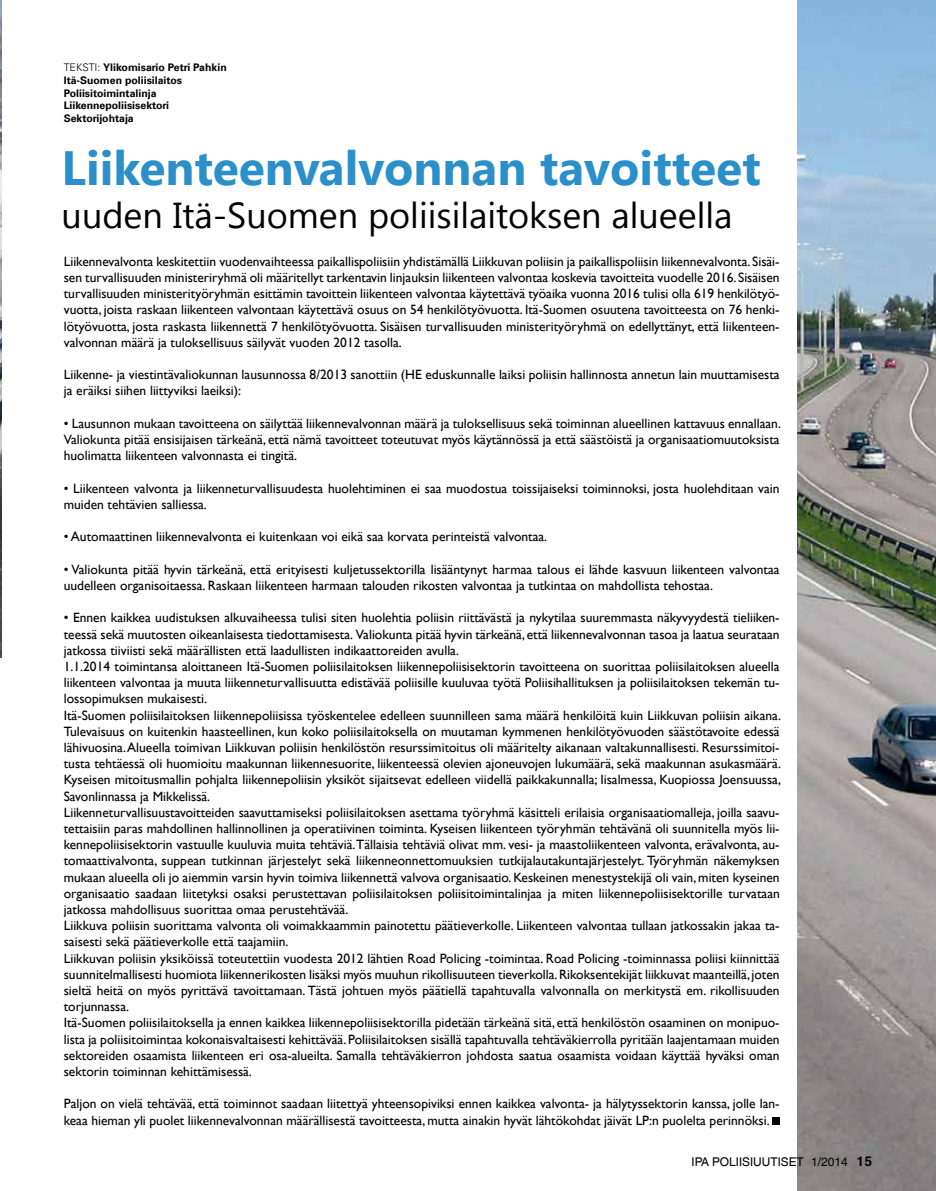
<style>
.page{position:relative;width:936px;height:1191px;background:#fff}
.page>*{position:absolute;margin:0;border:0;box-sizing:border-box;transform-origin:0 0}
.t1{font:700 48px "Khmer UI";color:#2b90ca}
.t2{font:36px "Khmer UI";color:#000}
.t3{font:13.5px/16.2px "Gill Sans";color:#000}
.t4{font:12px "Helvetica World";color:#000}
.t5{font:700 10.5px/12.6px "Univers LT";color:#000}
.s1{font-weight:300}
.s2{font-weight:700;font-size:13.5px}
</style>
<div class="page">
<div style="left:771px;top:1117px;width:8px;height:7px;background:#000"></div>
<img style="left:797px;top:0;width:138px;height:1191px">
<img style="left:0;top:0;width:1px;height:658px">
<p class="t5" style="left:64px;top:61px;width:164px"><span class="s1">TEKSTI:</span> Ylikomisario Petri Pahkin<br>Itä-Suomen poliisilaitos<br>Poliisitoimintalinja<br>Liikennepoliisisektori<br>Sektorijohtaja</p>
<h1 class="t1" style="left:62px;top:140px;width:700px">Liikenteenvalvonnan tavoitteet</h1>
<h2 class="t2" style="left:62px;top:194px;width:672px">uuden Itä-Suomen poliisilaitoksen alueella</h2>
<p class="t3" style="left:64px;top:253px;width:717px;text-align:justify">Liikennevalvonta keskitettiin vuodenvaihteessa paikallispoliisiin yhdistämällä Liikkuvan poliisin ja paikallispoliisin liikennevalvonta. Sisäi&shy;sen turvallisuuden ministeriryhmä oli määritellyt tarkentavin linjauksin liikenteen valvontaa koskevia tavoitteita vuodelle 2016. Sisäisen turvallisuuden ministerityöryhmän esittämin tavoittein liikenteen valvontaa käytettävä työaika vuonna 2016 tulisi olla 619 henkilötyö&shy;vuotta, joista raskaan liikenteen valvontaan käytettävä osuus on 54 henkilötyövuotta. Itä-Suomen osuutena tavoitteesta on 76 henki&shy;lötyövuotta, josta raskasta liikennettä 7 henkilötyövuotta. Sisäisen turvallisuuden ministerityöryhmä on edellyttänyt, että liikenteen&shy;valvonnan määrä ja tuloksellisuus säilyvät vuoden 2012 tasolla.</p>
<p class="t3" style="left:64px;top:366px;width:717px">Liikenne- ja viestintävaliokunnan lausunnossa 8/2013 sanottiin (HE eduskunnalle laiksi poliisin hallinnosta annetun lain muuttamisesta ja eräiksi siihen liittyviksi laeiksi):</p>
<p class="t3" style="left:64px;top:415px;width:718px;text-align:justify">• Lausunnon mukaan tavoitteena on säilyttää liikennevalvonnan määrä ja tuloksellisuus sekä toiminnan alueellinen kattavuus ennallaan.<br>Valiokunta pitää ensisijaisen tärkeänä, että nämä tavoitteet toteutuvat myös käytännössä ja että säästöistä ja organisaatiomuutoksista huolimatta liikenteen valvonnasta ei tingitä.</p>
<p class="t3" style="left:64px;top:480px;width:717px">• Liikenteen valvonta ja liikenneturvallisuudesta huolehtiminen ei saa muodostua toissijaiseksi toiminnoksi, josta huolehditaan vain muiden tehtävien salliessa.</p>
<p class="t3" style="left:64px;top:528px;width:485px">• Automaattinen liikennevalvonta ei kuitenkaan voi eikä saa korvata perinteistä valvontaa.</p>
<p class="t3" style="left:64px;top:561px;width:717px">• Valiokunta pitää hyvin tärkeänä, että erityisesti kuljetussektorilla lisääntynyt harmaa talous ei lähde kasvuun liikenteen valvontaa uudelleen organisoitaessa. Raskaan liikenteen harmaan talouden rikosten valvontaa ja tutkintaa on mahdollista tehostaa.</p>
<p class="t3" style="left:64px;top:609px;width:718px">• Ennen kaikkea uudistuksen alkuvaiheessa tulisi siten huolehtia poliisin riittävästä ja nykytilaa suuremmasta näkyvyydestä tieliiken&shy;teessä sekä muutosten oikeanlaisesta tiedottamisesta. Valiokunta pitää hyvin tärkeänä, että liikennevalvonnan tasoa ja laatua seurataan jatkossa tiiviisti sekä määrällisten että laadullisten indikaattoreiden avulla.<br>1.1.2014 toimintansa aloittaneen Itä-Suomen poliisilaitoksen liikennepoliisisektorin tavoitteena on suorittaa poliisilaitoksen alueella liikenteen valvontaa ja muuta liikenneturvallisuutta edistävää poliisille kuuluvaa työtä Poliisihallituksen ja poliisilaitoksen tekemän tu&shy;lossopimuksen mukaisesti.<br>Itä-Suomen poliisilaitoksen liikennepoliisissa työskentelee edelleen suunnilleen sama määrä henkilöitä kuin Liikkuvan poliisin aikana.<br>Tulevaisuus on kuitenkin haasteellinen, kun koko poliisilaitoksella on muutaman kymmenen henkilötyövuoden säästötavoite edessä lähivuosina. Alueella toimivan Liikkuvan poliisin henkilöstön resurssimitoitus oli määritelty aikanaan valtakunnallisesti. Resurssimitoi&shy;tusta tehtäessä oli huomioitu maakunnan liikennesuorite, liikenteessä olevien ajoneuvojen lukumäärä, sekä maakunnan asukasmäärä.<br>Kyseisen mitoitusmallin pohjalta liikennepoliisin yksiköt sijaitsevat edelleen viidellä paikkakunnalla; Iisalmessa, Kuopiossa Joensuussa, Savonlinnassa ja Mikkelissä.<br>Liikenneturvallisuustavoitteiden saavuttamiseksi poliisilaitoksen asettama työryhmä käsitteli erilaisia organisaatiomalleja, joilla saavu&shy;tettaisiin paras mahdollinen hallinnollinen ja operatiivinen toiminta. Kyseisen liikenteen työryhmän tehtävänä oli suunnitella myös lii&shy;kennepoliisisektorin vastuulle kuuluvia muita tehtäviä.Tällaisia tehtäviä olivat mm. vesi- ja maastoliikenteen valvonta, erävalvonta, au&shy;tomaattivalvonta, suppean tutkinnan järjestelyt sekä liikenneonnettomuuksien tutkijalautakuntajärjestelyt. Työryhmän näkemyksen mukaan alueella oli jo aiemmin varsin hyvin toimiva liikennettä valvova organisaatio. Keskeinen menestystekijä oli vain, miten kyseinen organisaatio saadaan liitetyksi osaksi perustettavan poliisilaitoksen poliisitoimintalinjaa ja miten liikennepoliisisektorille turvataan jatkossa mahdollisuus suorittaa omaa perustehtävää.<br>Liikkuva poliisin suorittama valvonta oli voimakkaammin painotettu päätieverkolle. Liikenteen valvontaa tullaan jatkossakin jakaa ta&shy;saisesti sekä päätieverkolle että taajamiin.<br>Liikkuvan poliisin yksiköissä toteutettiin vuodesta 2012 lähtien Road Policing -toimintaa. Road Policing -toiminnassa poliisi kiinnittää suunnitelmallisesti huomiota liikennerikosten lisäksi myös muuhun rikollisuuteen tieverkolla. Rikoksentekijät liikkuvat maanteillä, joten sieltä heitä on myös pyrittävä tavoittamaan. Tästä johtuen myös päätiellä tapahtuvalla valvonnalla on merkitystä em. rikollisuuden torjunnassa.<br>Itä-Suomen poliisilaitoksella ja ennen kaikkea liikennepoliisisektorilla pidetään tärkeänä sitä, että henkilöstön osaaminen on monipuo&shy;lista ja poliisitoimintaa kokonaisvaltaisesti kehittävää. Poliisilaitoksen sisällä tapahtuvalla tehtäväkierrolla pyritään laajentamaan muiden sektoreiden osaamista liikenteen eri osa-alueilta. Samalla tehtäväkierron johdosta saatua osaamista voidaan käyttää hyväksi oman sektorin toiminnan kehittämisessä.</p>
<p class="t3" style="left:64px;top:1095px;width:717px">Paljon on vielä tehtävää, että toiminnot saadaan liitettyä yhteensopiviksi ennen kaikkea valvonta- ja hälytyssektorin kanssa, jolle lan&shy;keaa hieman yli puolet liikennevalvonnan määrällisestä tavoitteesta, mutta ainakin hyvät lähtökohdat jäivät LP:n puolelta perinnöksi.</p>
<p class="t4" style="left:691px;top:1154px;width:182px">IPA POLIISIUUTISET 1/2014 <span class="s2">15</span></p>
</div>
